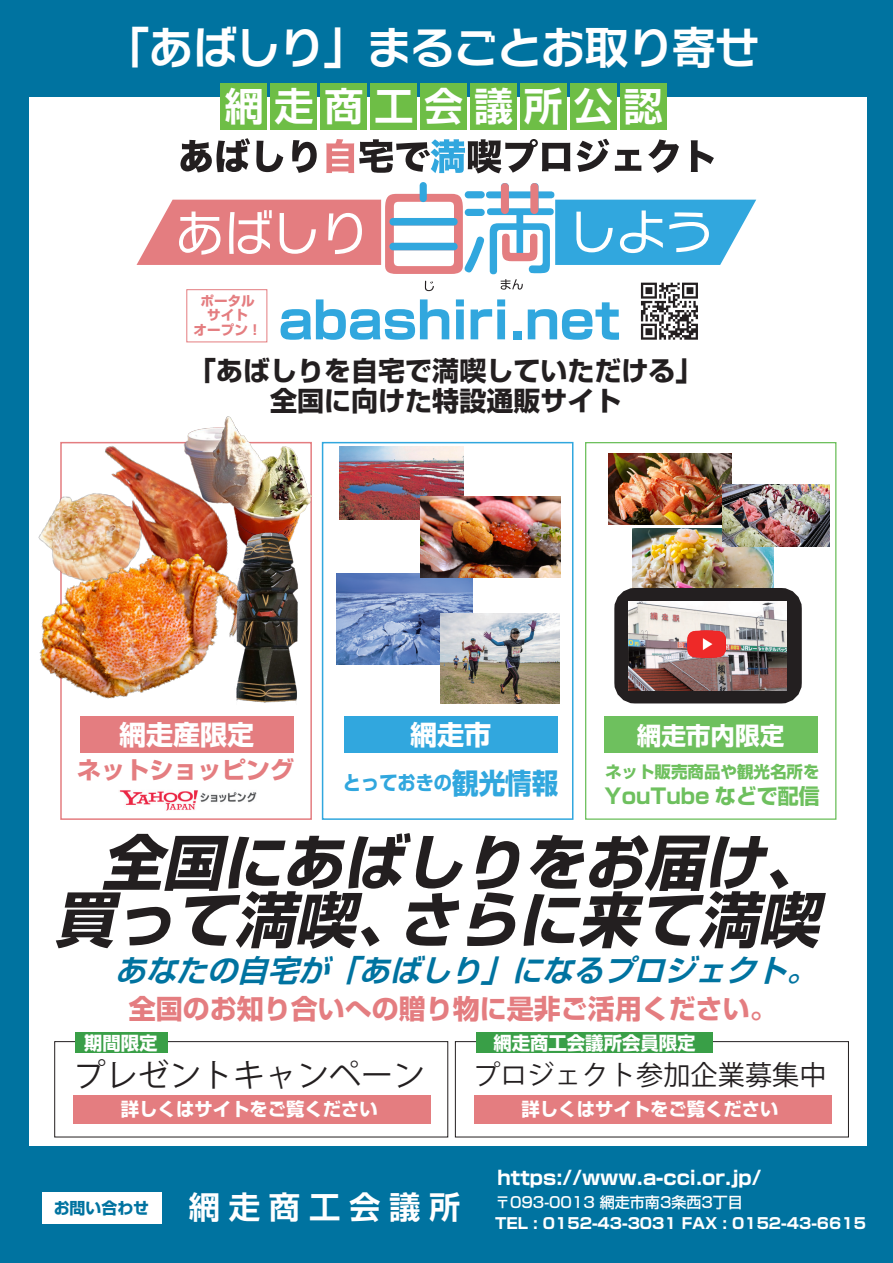
<style>
.page{position:relative;width:893px;height:1263px;background:#0073a0}
.page>*{position:absolute;margin:0;border:0;box-sizing:border-box;transform-origin:0 0}
.t1{font:italic 700 60.15px/57.3px "Shin Go Pro";color:#231f20;text-align:right}
.t2{font:700 50.55px "Shin Go Pro";color:#31a7de}
.t3{font:700 43.5px "Typelabo N Std De";color:#fff}
.t4{font:700 39px "Shin Go Pro De";letter-spacing:.28em;color:#fff}
.t5{font:31.95px "Koz Go Pr 6 N";color:#231f20}
.t6{font:700 31.35px "Shin Go Pro De";letter-spacing:.28em;color:#fff}
.t7{font:italic 700 30.45px "Shin Go Pro De";color:#0073a0}
.t8{font:27.15px "Koz Go Pr 6 N";color:#231f20}
.t9{font:700 27px/30px "Shin Go Pro";color:#231f20;text-align:center}
.t10{font:700 27px "Shin Go Pro";color:#e47d80}
.t11{font:700 27px "Shin Go Pro";color:#fff}
.t12{font:700 24.6px "Shin Go Pro";color:#fff}
.t13{font:700 24.15px "Shin Go Pro";color:#e47d80}
.t14{font:700 21px "Shin Go Pro";color:#6ec05e}
.t15{font:700 19.5px "Shin Go Pro";color:#31a7de;scale:.93 1}
.t16{font:700 19.35px "Shin Go Pro";color:#fff}
.t17{font:700 18.3px "Shin Go Pro";color:#fff}
.t18{font:700 16.5px "Shin Go Pro";color:#6ec05e}
.t19{font:700 15.9px "Shin Go Pro";color:#0073a0}
.t20{font:700 15px "Shin Go Pro";color:#fff}
.t21{font:500 15px "Shin Go Pro";color:#fff}
.t22{font:700 13.65px/14.9px "Shin Go Pro";color:#e47d80;text-align:center}
.s1{font-family:"Shin Go Pro De"}
.s2{font-size:28.5px}
</style>
<div class="page">
<div style="left:30px;top:97px;width:837px;height:1049px;background:#fff"></div>
<svg style="left:180px;top:138px;width:70px;height:34px"></svg>
<svg style="left:256px;top:141px;width:27px;height:31px"></svg>
<svg style="left:292px;top:140px;width:25px;height:33px"></svg>
<svg style="left:326px;top:139px;width:244px;height:34px"></svg>
<svg style="left:577px;top:139px;width:32px;height:33px"></svg>
<svg style="left:615px;top:150px;width:26px;height:21px"></svg>
<svg style="left:648px;top:139px;width:31px;height:34px"></svg>
<svg style="left:691px;top:140px;width:23px;height:32px"></svg>
<div style="left:220px;top:83px;width:47px;height:47px;background:#6ebe46"></div>
<div style="left:270px;top:83px;width:47px;height:47px;background:#6ebe46"></div>
<div style="left:320px;top:83px;width:46px;height:47px;background:#6ebe46"></div>
<div style="left:370px;top:83px;width:46px;height:47px;background:#6ebe46"></div>
<div style="left:420px;top:83px;width:46px;height:47px;background:#6ebe46"></div>
<div style="left:470px;top:83px;width:46px;height:47px;background:#6ebe46"></div>
<div style="left:520px;top:83px;width:46px;height:47px;background:#6ebe46"></div>
<div style="left:570px;top:83px;width:46px;height:47px;background:#6ebe46"></div>
<div style="left:620px;top:83px;width:46px;height:47px;background:#6ebe46"></div>
<div style="left:60px;top:442px;width:252px;height:378px;border:2px solid #e47d80"></div>
<div style="left:322px;top:442px;width:251px;height:378px;border:2px solid #31a7de"></div>
<div style="left:585px;top:442px;width:251px;height:378px;border:1px solid #6ec05e"></div>
<div style="left:74px;top:1095px;width:357px;height:29px;background:#e47d80"></div>
<div style="left:80px;top:717px;width:213px;height:36px;background:#e47d80"></div>
<div style="left:344px;top:717px;width:214px;height:36px;background:#31a7de"></div>
<div style="left:604px;top:717px;width:213px;height:36px;background:#6ec05e"></div>
<svg style="left:137px;top:183px;width:619px;height:157px"></svg>
<div style="left:55px;top:1041px;width:393px;height:96px;border:1px solid #231f20"></div>
<div style="left:75px;top:1032px;width:93px;height:21px;background:#399f47"></div>
<div style="left:474px;top:1095px;width:358px;height:29px;background:#e47d80"></div>
<div style="left:455px;top:1041px;width:394px;height:96px;border:1px solid #231f20"></div>
<div style="left:476px;top:1032px;width:237px;height:21px;background:#399f47"></div>
<div style="left:43px;top:1192px;width:119px;height:31px;background:#fff"></div>
<div style="left:186px;top:289px;width:81px;height:53px;border:1px solid #e47d80"></div>
<img style="left:119px;top:790px;width:138px;height:21px">
<img style="left:73px;top:441px;width:92px;height:68px">
<img style="left:165px;top:416px;width:182px;height:131px">
<img style="left:29px;top:478px;width:128px;height:31px">
<img style="left:29px;top:509px;width:253px;height:231px">
<img style="left:232px;top:529px;width:68px;height:175px">
<img style="left:608px;top:453px;width:123px;height:72px">
<img style="left:632px;top:528px;width:141px;height:60px">
<img style="left:340px;top:447px;width:124px;height:72px">
<img style="left:336px;top:573px;width:137px;height:91px">
<img style="left:441px;top:614px;width:118px;height:89px">
<img style="left:722px;top:485px;width:107px;height:62px">
<div style="left:614px;top:588px;width:188px;height:115px;border:23px solid #231f20;border-radius:9px"></div>
<img style="left:628px;top:601px;width:159px;height:89px">
<img style="left:687px;top:631px;width:38px;height:27px">
<img style="left:420px;top:496px;width:140px;height:82px">
<h3 class="t3" style="left:106px;top:14px;width:655px">「あばしり」まるごとお<span class="s1">取</span>り<span class="s1">寄</span>せ</h3>
<h3 class="t4" style="left:225px;top:74px;width:439px">網走商工会議所公認</h3>
<p class="t22" style="left:194px;top:292px;width:69px">ポータルサイト<br>オープン！</p>
<h3 class="t9" style="left:189px;top:353px;width:514px">「あばしりを自宅で満喫していただける」全国に向けた特設通販サイト</h3>
<h2 class="t2" style="left:279px;top:280px;width:343px">abashiri.net</h2>
<h3 class="t11" style="left:119px;top:713px;width:137px">網走産限定</h3>
<h3 class="t11" style="left:410px;top:713px;width:82px">網走市</h3>
<h3 class="t12" style="left:637px;top:716px;width:149px">網走市内限定</h3>
<h3 class="t13" style="left:77px;top:750px;width:219px">ネットショッピング</h3>
<p class="t15" style="left:343px;top:767px;width:233px">とっておきの<span class="s2">観光情報</span></p>
<p class="t18" style="left:605px;top:758px;width:216px">ネット販売商品や観光名所を</p>
<p class="t14" style="left:605px;top:779px;width:217px">YouTube などで配信</p>
<h1 class="t1" style="left:54px;top:827px;width:788px">全国にあばしりをお届け、買って満喫、さらに来て満喫</h1>
<h3 class="t7" style="left:115px;top:945px;width:714px">あなたの自宅が「あばしり」になるプロジェクト。</h3>
<h3 class="t10" style="left:129px;top:987px;width:650px">全国のお知り合いへの贈り物に是非ご活用ください。</h3>
<p class="t17" style="left:84px;top:1028px;width:75px">期間限定</p>
<h3 class="t5" style="left:73px;top:1058px;width:353px">プレゼントキャンペーン</h3>
<p class="t17" style="left:121px;top:1094px;width:259px">詳しくはサイトをご覧ください</p>
<p class="t17" style="left:493px;top:1028px;width:203px">網走商工会議所会員限定</p>
<h3 class="t8" style="left:473px;top:1060px;width:355px">プロジェクト参加企業募集中</h3>
<p class="t17" style="left:522px;top:1094px;width:259px">詳しくはサイトをご覧ください</p>
<p class="t19" style="left:54px;top:1195px;width:97px">お問い合わせ</p>
<h3 class="t6" style="left:189px;top:1181px;width:273px">網走商工会議所</h3>
<p class="t16" style="left:497px;top:1163px;width:266px">https://www.a-cci.or.jp/</p>
<p class="t21" style="left:495px;top:1190px;width:249px">〒093-0013 網走市南3条西3丁目</p>
<p class="t20" style="left:495px;top:1211px;width:372px">TEL : 0152-43-3031 FAX : 0152-43-6615</p>
</div>
